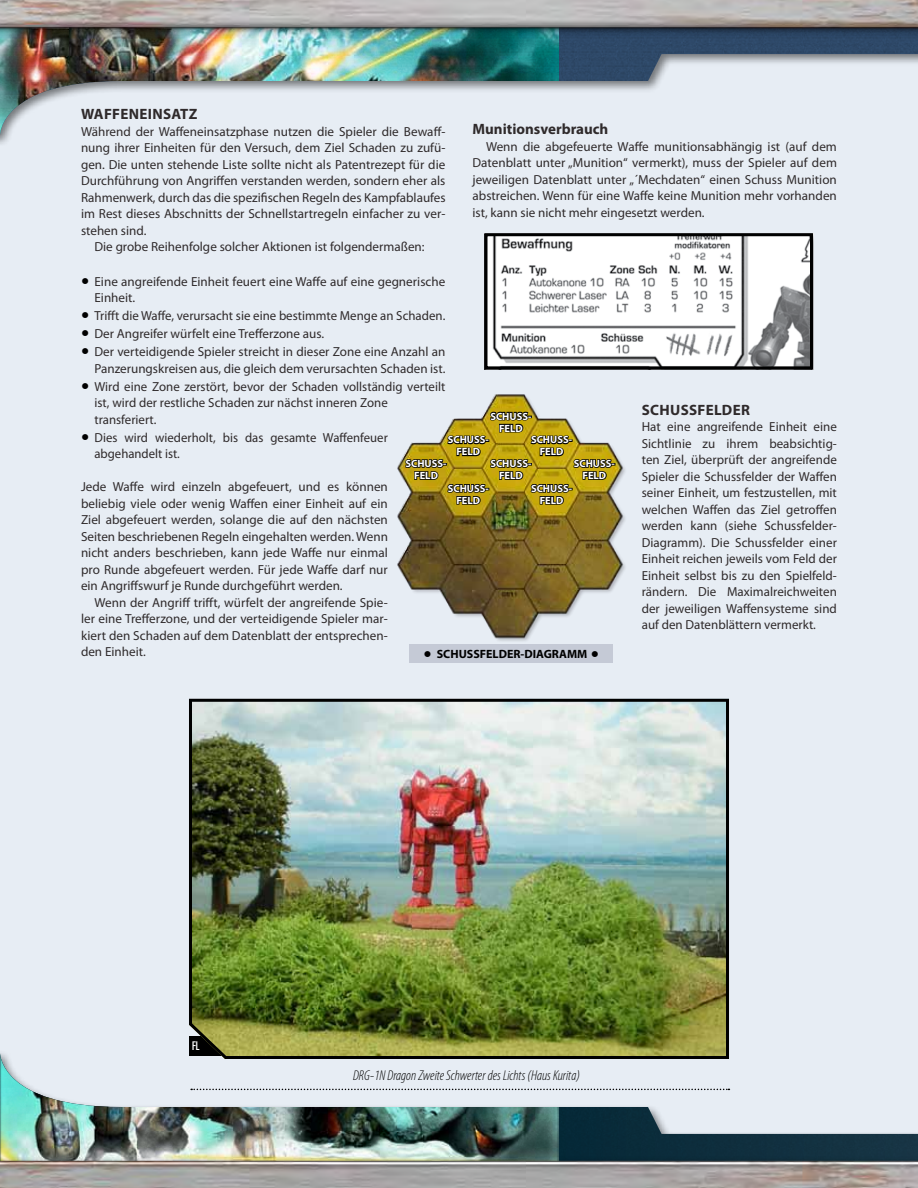
<style>
.page{position:relative;width:918px;height:1188px;background:#e7edf4}
.page>*{position:absolute;margin:0;border:0;box-sizing:border-box;transform-origin:0 0}
.t1{font:700 16.5px "ITC Symbol Std";color:#000}
.t2{font:700 15px "Myriad Pro";color:#2f2a2b}
.t3{font:700 15px "Myriad Pro";letter-spacing:.02em;color:#2f2a2b}
.t4{font:italic 300 condensed 14.25px "Myriad Pro";color:#000}
.t5{font:13.2px/16.5px "Myriad Pro";color:#2f2a2b;text-align:justify}
.t6{font:700 12px "Myriad Pro";color:#000}
.t7{font:ultra-condensed 12px "Univers LT Std";color:#fff}
.t8{font:700 10.5px/12px "Myriad Pro";color:#fff;text-align:center}
.s1{color:#000}
</style>
<div class="page">
<img style="left:189px;top:698px;width:540px;height:193px">
<img style="left:189px;top:891px;width:540px;height:151px">
<div style="left:410px;top:644px;width:203px;height:19px;background:#c5cad6"></div>
<img style="left:488px;top:237px;width:321px;height:128px">
<div style="left:484px;top:233px;width:329px;height:136px;border:3px solid #000"></div>
<img style="left:0;top:0;width:918px;height:142px">
<img style="left:0;top:1042px;width:918px;height:146px">
<img style="left:397px;top:394px;width:228px;height:247px">
<svg style="left:404px;top:411px;width:211px;height:94px"></svg>
<p class="t3" style="left:81px;top:104px;width:117px">WAFFENEINSATZ</p>
<p class="t5" style="left:81px;top:123px;width:366px">Während der Waffeneinsatzphase nutzen die Spieler die Bewaff-</p>
<p class="t5" style="left:81px;top:139px;width:366px">nung ihrer Einheiten für den Versuch, dem Ziel Schaden zu zufü-</p>
<p class="t5" style="left:81px;top:156px;width:366px">gen. Die unten stehende Liste sollte nicht als Patentrezept für die</p>
<p class="t5" style="left:81px;top:172px;width:366px">Durchführung von Angriffen verstanden werden, sondern eher als</p>
<p class="t5" style="left:81px;top:189px;width:366px">Rahmenwerk, durch das die spezifischen Regeln des Kampfablaufes</p>
<p class="t5" style="left:81px;top:205px;width:366px">im Rest dieses Abschnitts der Schnellstartregeln einfacher zu ver-</p>
<p class="t5" style="left:81px;top:222px;width:67px">stehen sind.</p>
<p class="t5" style="left:95px;top:238px;width:332px">Die grobe Reihenfolge solcher Aktionen ist folgendermaßen:</p>
<p class="t5" style="left:94px;top:273px;width:352px;text-indent:-14px"><span class="s1">•</span> Eine angreifende Einheit feuert eine Waffe auf eine gegnerische<br>Einheit.</p>
<p class="t5" style="left:81px;top:307px;width:366px"><span class="s1">•</span> Trifft die Waffe, verursacht sie eine bestimmte Menge an Schaden.</p>
<p class="t5" style="left:81px;top:325px;width:245px"><span class="s1">•</span> Der Angreifer würfelt eine Trefferzone aus.</p>
<p class="t5" style="left:81px;top:343px;width:366px;text-align:right"><span class="s1">•</span> Der verteidigende Spieler streicht in dieser Zone eine Anzahl an<br>Panzerungskreisen aus, die gleich dem verursachten Schaden ist.</p>
<p class="t5" style="left:94px;top:378px;width:352px;text-align:left;text-indent:-14px"><span class="s1">•</span> Wird eine Zone zerstört, bevor der Schaden vollständig verteilt ist, wird der restliche Schaden zur nächst inneren Zone transferiert.</p>
<p class="t5" style="left:94px;top:429px;width:295px;text-indent:-14px"><span class="s1">•</span> Dies wird wiederholt, bis das gesamte Waffenfeuer abgehandelt ist.</p>
<p class="t5" style="left:81px;top:478px;width:309px">Jede Waffe wird einzeln abgefeuert, und es können beliebig viele oder wenig Waffen einer Einheit auf ein Ziel abgefeuert werden, solange die auf den nächsten Seiten beschriebenen Regeln eingehalten werden. Wenn nicht anders beschrieben, kann jede Waffe nur einmal pro Runde abgefeuert werden. Für jede Waffe darf nur ein Angriffswurf je Runde durchgeführt werden.</p>
<p class="t5" style="left:81px;top:594px;width:308px;text-indent:13px">Wenn der Angriff trifft, würfelt der angreifende Spie&shy;ler eine Trefferzone, und der verteidigende Spieler mar&shy;kiert den Schaden auf dem Datenblatt der entsprechen&shy;den Einheit.</p>
<p class="t2" style="left:472px;top:120px;width:137px">Munitionsverbrauch</p>
<p class="t5" style="left:472px;top:138px;width:366px;text-indent:14px">Wenn die abgefeuerte Waffe munitionsabhängig ist (auf dem Datenblatt unter „Munition“ vermerkt), muss der Spieler auf dem jeweiligen Datenblatt unter „´Mechdaten“ einen Schuss Munition abstreichen. Wenn für eine Waffe keine Munition mehr vorhanden ist, kann sie nicht mehr eingesetzt werden.</p>
<p class="t2" style="left:642px;top:400px;width:100px">Schussfelder</p>
<p class="t5" style="left:642px;top:418px;width:197px">Hat eine angreifende Einheit eine Sichtlinie zu ihrem beabsichtig&shy;ten Ziel, überprüft der angreifende Spieler die Schussfelder der Waffen seiner Einheit, um festzustellen, mit welchen Waffen das Ziel getroffen werden kann (siehe Schussfelder-Diagramm). Die Schussfelder einer Einheit reichen jeweils vom Feld der Einheit selbst bis zu den Spielfeld&shy;rändern. Die Maximalreichweiten der jeweiligen Waffensysteme sind auf den Datenblättern vermerkt.</p>
<p class="t8" style="left:490px;top:410px;width:43px">SCHUSS-<br>FELD</p>
<p class="t8" style="left:490px;top:457px;width:43px">SCHUSS-<br>FELD</p>
<p class="t8" style="left:448px;top:434px;width:43px">SCHUSS-<br>FELD</p>
<p class="t8" style="left:448px;top:482px;width:43px">SCHUSS-<br>FELD</p>
<p class="t8" style="left:531px;top:434px;width:43px">SCHUSS-<br>FELD</p>
<p class="t8" style="left:531px;top:482px;width:43px">SCHUSS-<br>FELD</p>
<p class="t8" style="left:406px;top:457px;width:43px">SCHUSS-<br>FELD</p>
<p class="t8" style="left:574px;top:457px;width:43px">SCHUSS-<br>FELD</p>
<p class="t6" style="left:423px;top:646px;width:22px">• SCHUSS</p>
<p class="t6" style="left:480px;top:646px;width:15px">FELDER</p>
<p class="t6" style="left:521px;top:646px;width:13px">-DIAGRAMM</p>
<p class="t1" style="left:591px;top:644px;width:10px">•</p>
<p class="t7" style="left:192px;top:1039px;width:9px">FL</p>
<p class="t4" style="left:353px;top:1067px;width:228px">DRG-1N Dragon Zweite Schwerter des Lichts (Haus Kurita)</p>
</div>
